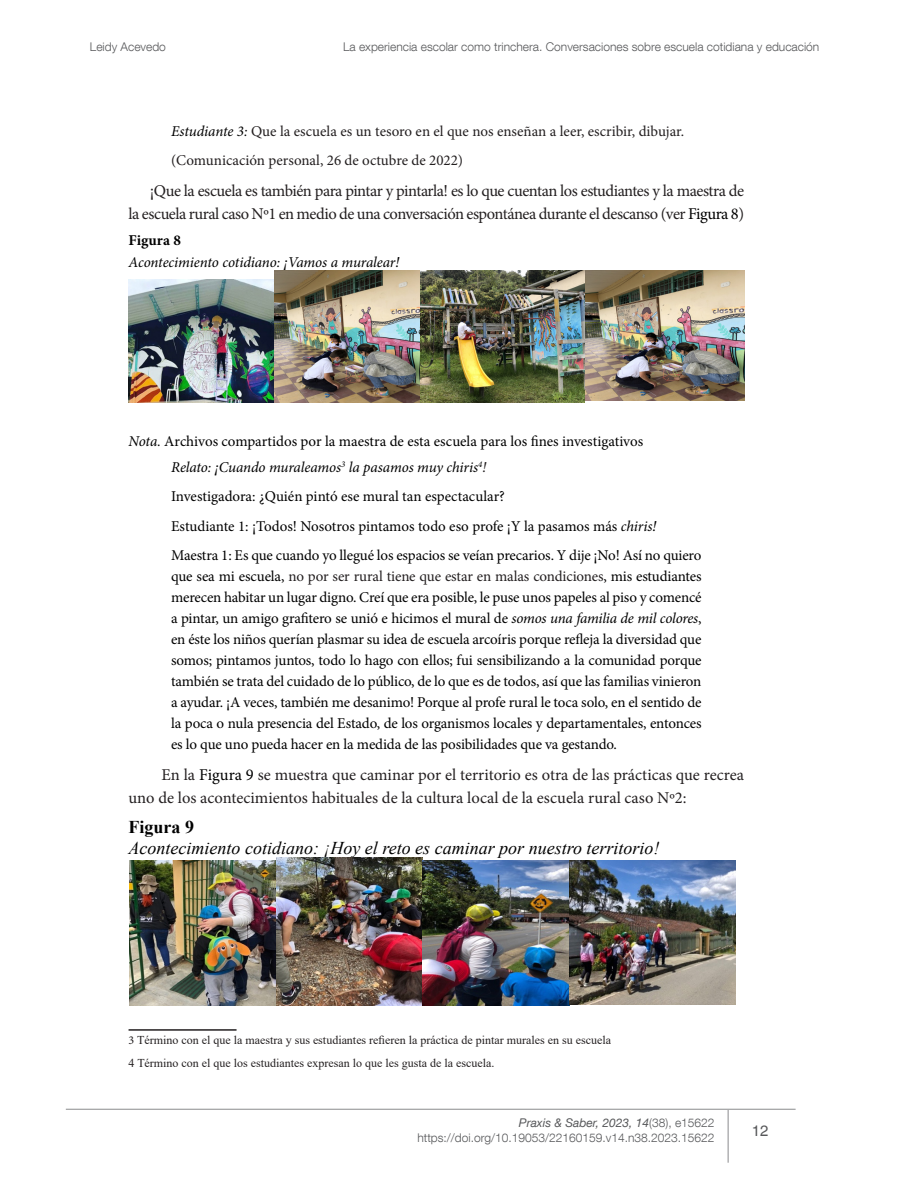
<style>
.page{position:relative;width:918px;height:1188px;background:#fff}
.page>*{position:absolute;margin:0;border:0;box-sizing:border-box;transform-origin:0 0}
.t1{font:italic 18px/21.6px "Times New Roman";color:#000}
.Texto_corrido{font:16.5px/22.5px "Minion Pro";letter-spacing:-.02em;color:#231f20;text-align:right}
.Texto_corrido-2{font:16.5px/22.5px "Minion Pro";color:#231f20}
.cita_tex{font:15px/21px "Minion Pro";letter-spacing:-.005em;color:#000;text-align:justify}
.cita_tex-2{font:15px "Minion Pro";color:#231f20}
.cita_tex-3{font:italic 15px/21.6px "Minion Pro";letter-spacing:-.01em;color:#000}
.t2{font:15px "Helvetica World";color:#57585a}
.t3{font:300 12px/14.4px "Helvetica Neue LT Com";color:#57585a;text-align:right}
.cita_pie{font:12px "Times New Roman";color:#231f20}
.s1{font-style:italic;color:#000}
.s2{color:#000}
.s3{font-weight:700;font-style:normal}
.s4{font-style:italic}
.s5{color:#231f20}
.s6{font-family:"Minion Pro"}
.s7{font-weight:400;font-style:italic}
</style>
<div class="page">
<hr style="left:66px;top:1109px;width:730px;height:1px;background:#6c6d70">
<hr style="left:728px;top:1110px;width:1px;height:53px;background:#6c6d70">
<img style="left:129px;top:280px;width:145px;height:123px">
<img style="left:129px;top:861px;width:146px;height:144px">
<img style="left:276px;top:857px;width:146px;height:148px">
<img style="left:422px;top:860px;width:313px;height:145px">
<hr style="left:129px;top:1029px;width:108px;height:2px;background:#231f20">
<img style="left:274px;top:270px;width:311px;height:133px">
<img style="left:585px;top:270px;width:159px;height:131px">
<p class="t3" style="left:90px;top:39px;width:78px">Leidy Acevedo</p>
<p class="t3" style="left:343px;top:39px;width:478px">La experiencia escolar como trinchera. Conversaciones sobre escuela cotidiana y educación</p>
<p class="cita_tex-2" style="left:171px;top:121px;width:515px"><span class="s1">Estudiante 3:</span> Que la escuela es un tesoro en el que nos enseñan a leer, escribir, dibujar.</p>
<p class="cita_tex-2" style="left:171px;top:151px;width:294px">(Comunicación personal, 26 de octubre de 2022)</p>
<p class="Texto_corrido" style="left:129px;top:180px;width:617px">¡Que la escuela es también para pintar y pintarla! es lo que cuentan los estudiantes y la maestra de<br>la escuela rural caso Nº1 en medio de una conversación espontánea durante el descanso (ver <span class="s2">Figura 8</span>)</p>
<p class="cita_tex-3" style="left:129px;top:230px;width:272px"><span class="s3">Figura 8<br></span>Acontecimiento cotidiano: ¡Vamos a muralear!</p>
<p class="cita_tex" style="left:129px;top:431px;width:516px"><span class="s4">Nota.</span> Archivos compartidos por la maestra de esta escuela para los fines investigativos</p>
<p class="cita_tex-3" style="left:171px;top:456px;width:317px">Relato: ¡Cuando muraleamos<sup>3</sup> la pasamos muy chiris<sup>4</sup><span class="s5">!</span></p>
<p class="cita_tex" style="left:171px;top:486px;width:335px">Investigadora: ¿Quién pintó ese mural tan espectacular?</p>
<p class="cita_tex" style="left:171px;top:515px;width:487px">Estudiante 1: ¡Todos! Nosotros pintamos todo eso profe ¡Y la pasamos más <span class="s4">chiris!</span></p>
<p class="cita_tex" style="left:171px;top:545px;width:532px">Maestra 1: Es que cuando yo llegué los espacios se veían precarios. Y dije ¡No! Así no quiero que sea mi escuela, <span class="s5">no por ser rural tiene que estar en malas condiciones</span>, mis estudiantes merecen habitar un lugar digno. Creí que era posible, le puse unos papeles al piso y comencé a pintar, un amigo grafitero se unió e hicimos el mural de <span class="s4">somos una familia de mil colores</span>, en éste los niños querían plasmar su idea de escuela arcoíris porque refleja la diversidad que somos; pintamos juntos, todo lo hago con ellos; fui sensibilizando a la comunidad porque también se trata del cuidado de lo público, de lo que es de todos, así que las familias vinieron a ayudar. ¡A veces, también me desanimo! Porque al profe rural le toca solo, en el sentido de la poca o nula presencia del Estado, de los organismos locales y departamentales, entonces es lo que uno pueda hacer en la medida de las posibilidades que va gestando.</p>
<p class="Texto_corrido-2" style="left:129px;top:764px;width:617px;text-indent:33px">En la <span class="s2">Figura 9</span> se muestra que caminar por el territorio es otra de las prácticas que recrea uno de los acontecimientos habituales de la cultura local de la escuela rural caso Nº2:</p>
<p class="t1" style="left:129px;top:815px;width:533px"><span class="s3">Figura 9<br></span>Acontecimiento cotidiano: ¡Hoy el reto es caminar por nuestro territorio!</p>
<p class="cita_pie" style="left:129px;top:1032px;width:484px"><span class="s6">3</span> Término con el que la maestra y sus estudiantes refieren la práctica de pintar murales en su escuela</p>
<p class="cita_pie" style="left:129px;top:1055px;width:368px">4 Término con el que los estudiantes expresan lo que les gusta de la escuela.</p>
<p class="t3" style="left:417px;top:1115px;width:299px"><span class="s7">Praxis &amp; Saber, 2023, 14</span>(38), e15622 https://doi.org/10.19053/22160159.v14.n38.2023.15622</p>
<p class="t2" style="left:752px;top:1122px;width:18px">12</p>
</div>
